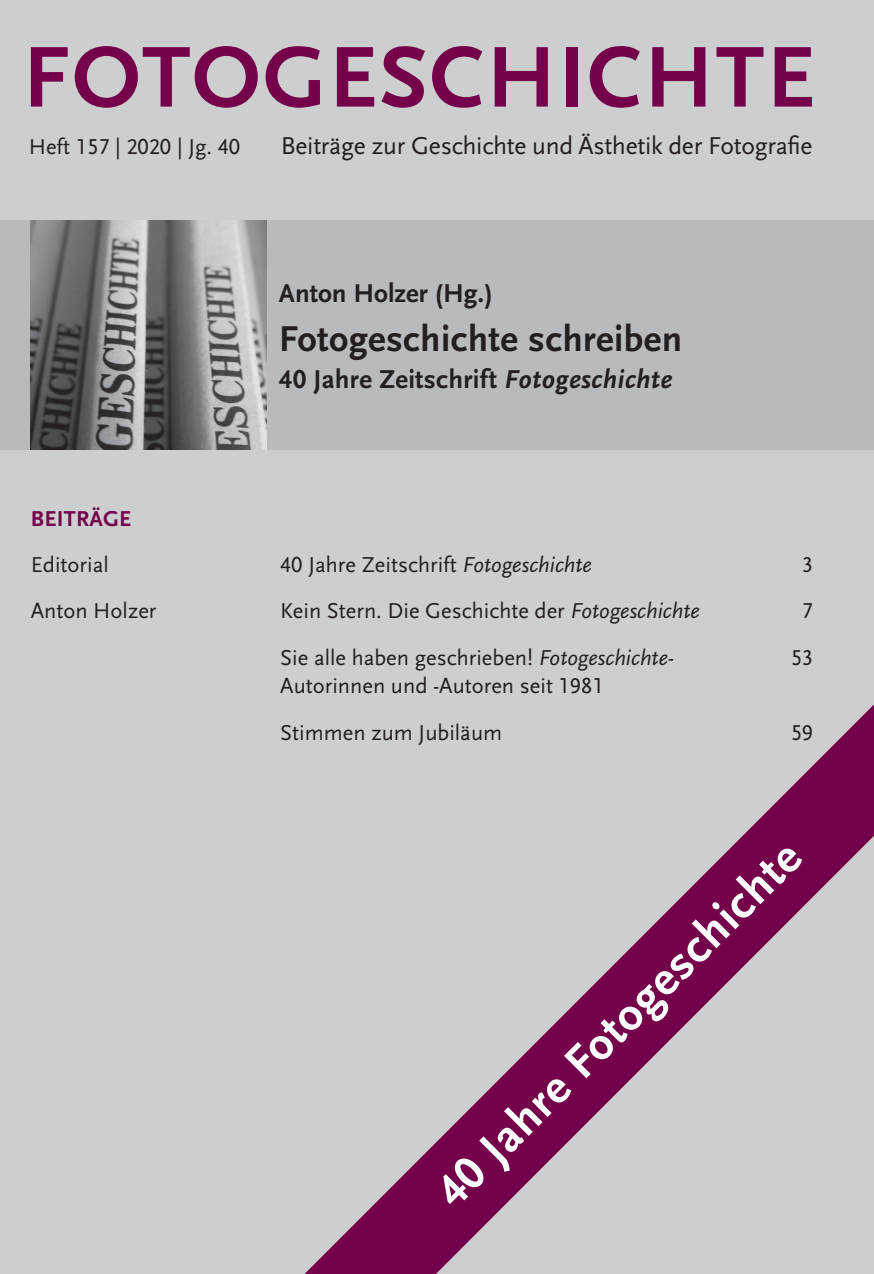
<style>
.page{position:relative;width:874px;height:1274px;background:#cdced0}
.page>*{position:absolute;margin:0;border:0;box-sizing:border-box;transform-origin:0 0}
.t1{font:700 90px "Scala Sans Pro";letter-spacing:.025em;color:#740149}
.t2{font:700 48px "Scala Sans Pro";color:#fff}
.t3{font:700 37.5px "Scala Sans Pro";letter-spacing:.01em;color:#231f20}
.t4{font:700 27px "Scala Sans Pro";letter-spacing:.01em;color:#231f20}
.t5{font:700 27px "Scala Sans";color:#231f20}
.t6{font:25.5px "Scala Sans Pro";letter-spacing:-.01em;color:#231f20}
.t7{font:22.5px/28.5px "Scala Sans Pro";color:#231f20}
.t8{font:700 22.5px "Scala Sans Pro";letter-spacing:.01em;color:#740149}
.s1{font-style:italic}
.s2{font-family:"Scala Sans";font-style:italic}
</style>
<div class="page">
<div style="left:0;top:220px;width:874px;height:230px;background:#b9babd"></div>
<img style="left:31px;top:221px;width:235px;height:229px">
<svg style="left:304px;top:704px;width:570px;height:570px"></svg>
<h1 class="t1" style="left:23px;top:26px;width:794px">FOTOGESCHICHTE</h1>
<p class="t7" style="left:29px;top:133px;width:213px">Heft 157 | 2020 | Jg. 40</p>
<p class="t6" style="left:281px;top:131px;width:533px">Beiträge zur Geschichte und Ästhetik der Fotografie</p>
<p class="t5" style="left:279px;top:277px;width:215px">Anton Holzer (Hg.)</p>
<h3 class="t3" style="left:279px;top:317px;width:405px">Fotogeschichte schreiben</h3>
<p class="t4" style="left:279px;top:364px;width:395px">40 Jahre Zeitschrift <span class="s1">Fotogeschichte</span></p>
<p class="t8" style="left:31px;top:506px;width:102px">BEITRÄGE</p>
<p class="t7" style="left:31px;top:551px;width:79px">Editorial</p>
<p class="t7" style="left:280px;top:551px;width:313px">40 Jahre Zeitschrift <span class="s2">Fotogeschichte</span></p>
<p class="t7" style="left:802px;top:551px;width:13px">3</p>
<p class="t7" style="left:31px;top:597px;width:127px">Anton Holzer</p>
<p class="t7" style="left:280px;top:597px;width:421px">Kein Stern. Die Geschichte der <span class="s2">Fotogeschichte</span></p>
<p class="t7" style="left:802px;top:597px;width:13px">7</p>
<p class="t7" style="left:280px;top:643px;width:396px">Sie alle haben geschrieben! <span class="s2">Fotogeschichte-<br></span>Autorinnen und -Autoren seit 1981</p>
<p class="t7" style="left:791px;top:643px;width:24px">53</p>
<p class="t7" style="left:280px;top:718px;width:223px">Stimmen zum Jubiläum</p>
<p class="t7" style="left:791px;top:718px;width:24px">59</p>
<h2 class="t2" style="left:425px;top:1179px;width:495px;rotate:-45deg">40 Jahre Fotogeschichte</h2>
</div>
